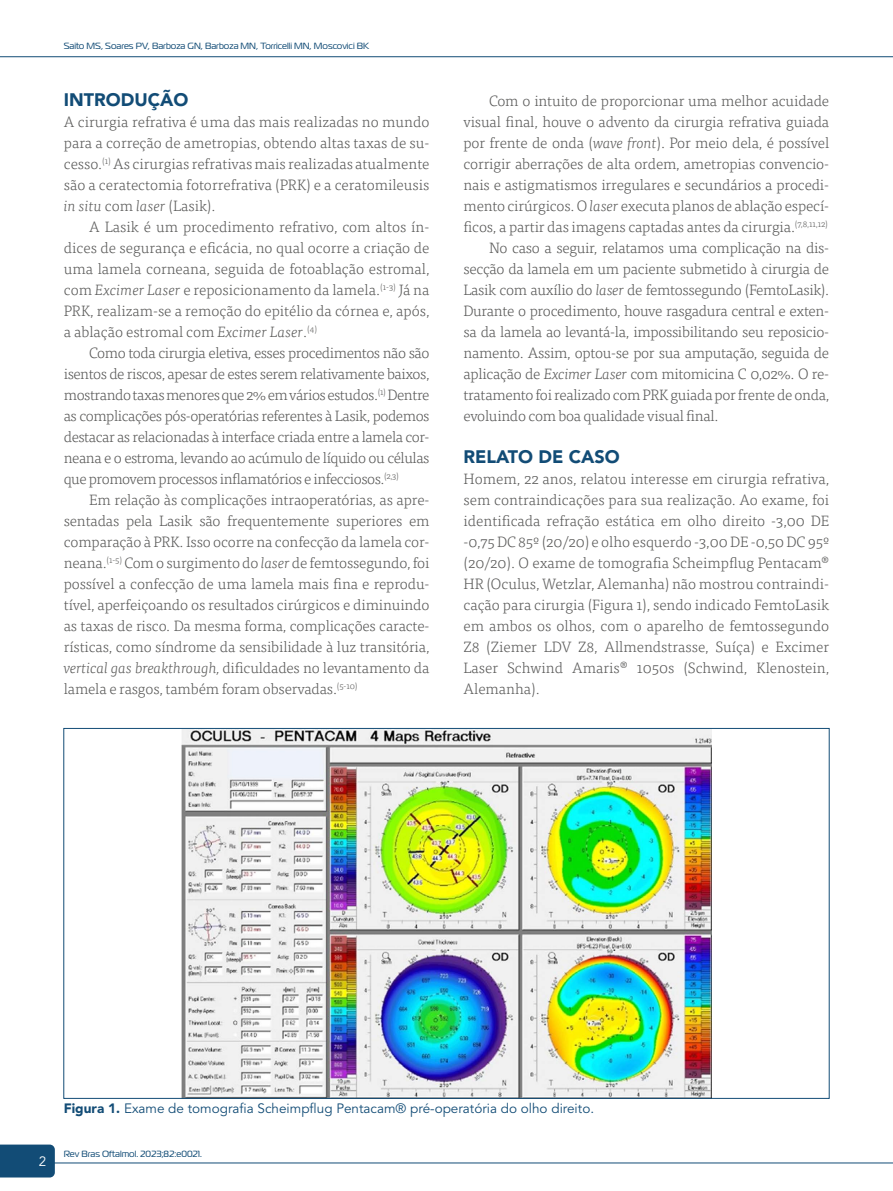
<style>
.page{position:relative;width:893px;height:1191px;background:#fff}
.page>*{position:absolute;margin:0;border:0;box-sizing:border-box;transform-origin:0 0}
.t1{font:900 18px "Avenir LT Std";color:#124c76}
.t2{font:300 15px/21px "Tisa Pro";letter-spacing:-.015em;color:#575756;text-align:justify}
.t3{font:13.5px "Avenir LT Std";color:#124c76}
.t4{font:13.5px "Avenir LT Std";color:#fff}
.t5{font:9px "Magistral";color:#124c76}
.s1{font-style:italic}
.s2{font-weight:900}
</style>
<div class="page">
<div style="left:0;top:1144px;width:55px;height:33px;background:#124c76"></div>
<hr style="left:48px;top:1162px;width:845px;height:1px;background:#124c76">
<hr style="left:0;top:56px;width:893px;height:1px;background:#124c76">
<img style="left:182px;top:730px;width:529px;height:366px">
<p class="t5" style="left:64px;top:41px;width:307px">Saito MS, Soares PV, Barboza GN, Barboza MN, Torricelli MN, Moscovici BK</p>
<p class="t1" style="left:64px;top:89px;width:126px">INTRODUÇÃO</p>
<p class="t2" style="left:64px;top:111px;width:367px">A cirurgia refrativa é uma das mais realizadas no mundo para a correção de ametropias, obtendo altas taxas de su&shy;cesso.<sup>(1)</sup> As cirurgias refrativas mais realizadas atualmente são a ceratectomia fotorrefrativa (PRK) e a ceratomileusis <span class="s1">in situ</span> com <span class="s1">laser</span> (Lasik).</p>
<p class="t2" style="left:64px;top:216px;width:367px;text-indent:26px">A Lasik é um procedimento refrativo, com altos ín&shy;dices de segurança e eficácia, no qual ocorre a criação de uma lamela corneana, seguida de fotoablação estromal, com <span class="s1">Excimer Laser</span> e reposicionamento da lamela.<sup>(1-3)</sup> Já na PRK, realizam-se a remoção do epitélio da córnea e, após, a ablação estromal com <span class="s1">Excimer Laser</span>.<sup>(4)</sup></p>
<p class="t2" style="left:64px;top:342px;width:367px;text-indent:26px">Como toda cirurgia eletiva, esses procedimentos não são isentos de riscos, apesar de estes serem relativamente baixos, mostrando taxas menores que 2% em vários estudos.<sup>(1)</sup> Dentre as complicações pós-operatórias referentes à Lasik, podemos destacar as relacionadas à interface criada entre a lamela cor&shy;neana e o estroma, levando ao acúmulo de líquido ou células que promovem processos inflamatórios e infecciosos.<sup>(2,3)</sup></p>
<p class="t2" style="left:64px;top:489px;width:367px;text-indent:26px">Em relação às complicações intraoperatórias, as apre&shy;sentadas pela Lasik são frequentemente superiores em comparação à PRK. Isso ocorre na confecção da lamela cor&shy;neana.<sup>(1-5)</sup> Com o surgimento do <span class="s1">laser</span> de femtossegundo, foi possível a confecção de uma lamela mais fina e reprodu&shy;tível, aperfeiçoando os resultados cirúrgicos e diminuindo as taxas de risco. Da mesma forma, complicações caracte&shy;rísticas, como síndrome da sensibilidade à luz transitória, <span class="s1">vertical gas breakthrough,</span> dificuldades no levantamento da lamela e rasgos, também foram observadas.<sup>(5-10)</sup></p>
<p class="t2" style="left:489px;top:90px;width:342px">Com o intuito de proporcionar uma melhor acuidade</p>
<p class="t2" style="left:463px;top:111px;width:367px">visual final, houve o advento da cirurgia refrativa guiada</p>
<p class="t2" style="left:463px;top:132px;width:367px">por frente de onda (<span class="s1">wave front</span>). Por meio dela, é possível</p>
<p class="t2" style="left:463px;top:153px;width:367px">corrigir aberrações de alta ordem, ametropias convencio-</p>
<p class="t2" style="left:463px;top:174px;width:367px">nais e astigmatismos irregulares e secundários a procedi-</p>
<p class="t2" style="left:463px;top:195px;width:367px">mento cirúrgicos. O <span class="s1">laser</span> executa planos de ablação especí-</p>
<p class="t2" style="left:463px;top:216px;width:366px">ficos, a partir das imagens captadas antes da cirurgia.<sup>(7,8,11,12)</sup></p>
<p class="t2" style="left:489px;top:237px;width:342px">No caso a seguir, relatamos uma complicação na dis-</p>
<p class="t2" style="left:463px;top:258px;width:367px">secção da lamela em um paciente submetido à cirurgia de</p>
<p class="t2" style="left:463px;top:279px;width:367px">Lasik com auxílio do <span class="s1">laser</span> de femtossegundo (FemtoLasik).</p>
<p class="t2" style="left:463px;top:300px;width:367px">Durante o procedimento, houve rasgadura central e exten-</p>
<p class="t2" style="left:463px;top:321px;width:367px">sa da lamela ao levantá-la, impossibilitando seu reposicio-</p>
<p class="t2" style="left:463px;top:342px;width:367px">namento. Assim, optou-se por sua amputação, seguida de</p>
<p class="t2" style="left:463px;top:363px;width:367px">aplicação de <span class="s1">Excimer Laser</span> com mitomicina C 0,02%. O re-</p>
<p class="t2" style="left:463px;top:384px;width:367px">tratamento foi realizado com PRK guiada por frente de onda,</p>
<p class="t2" style="left:463px;top:405px;width:256px">evoluindo com boa qualidade visual final.</p>
<p class="t1" style="left:463px;top:446px;width:158px">RELATO DE CASO</p>
<p class="t2" style="left:463px;top:468px;width:367px">Homem, 22 anos, relatou interesse em cirurgia refrativa, sem contraindicações para sua realização. Ao exame, foi identificada refração estática em olho direito -3,00 DE -0,75 DC 85º (20/20) e olho esquerdo -3,00 DE -0,50 DC 95º (20/20). O exame de tomografia Scheimpflug Pentacam® HR (Oculus, Wetzlar, Alemanha) não mostrou contraindi&shy;cação para cirurgia (Figura 1), sendo indicado FemtoLasik em ambos os olhos, com o aparelho de femtossegundo Z8 (Ziemer LDV Z8, Allmendstrasse, Suíça) e Excimer Laser Schwind Amaris® 1050s (Schwind, Klenostein, Alemanha).</p>
<p class="t4" style="left:39px;top:1153px;width:9px">2</p>
<p class="t3" style="left:64px;top:1100px;width:532px"><span class="s2">Figura 1.</span> Exame de tomografia Scheimpflug Pentacam® pré-operatória do olho direito.</p>
<p class="t5" style="left:64px;top:1147px;width:140px">Rev Bras Oftalmol. 2023;82:e0021.</p>
</div>
